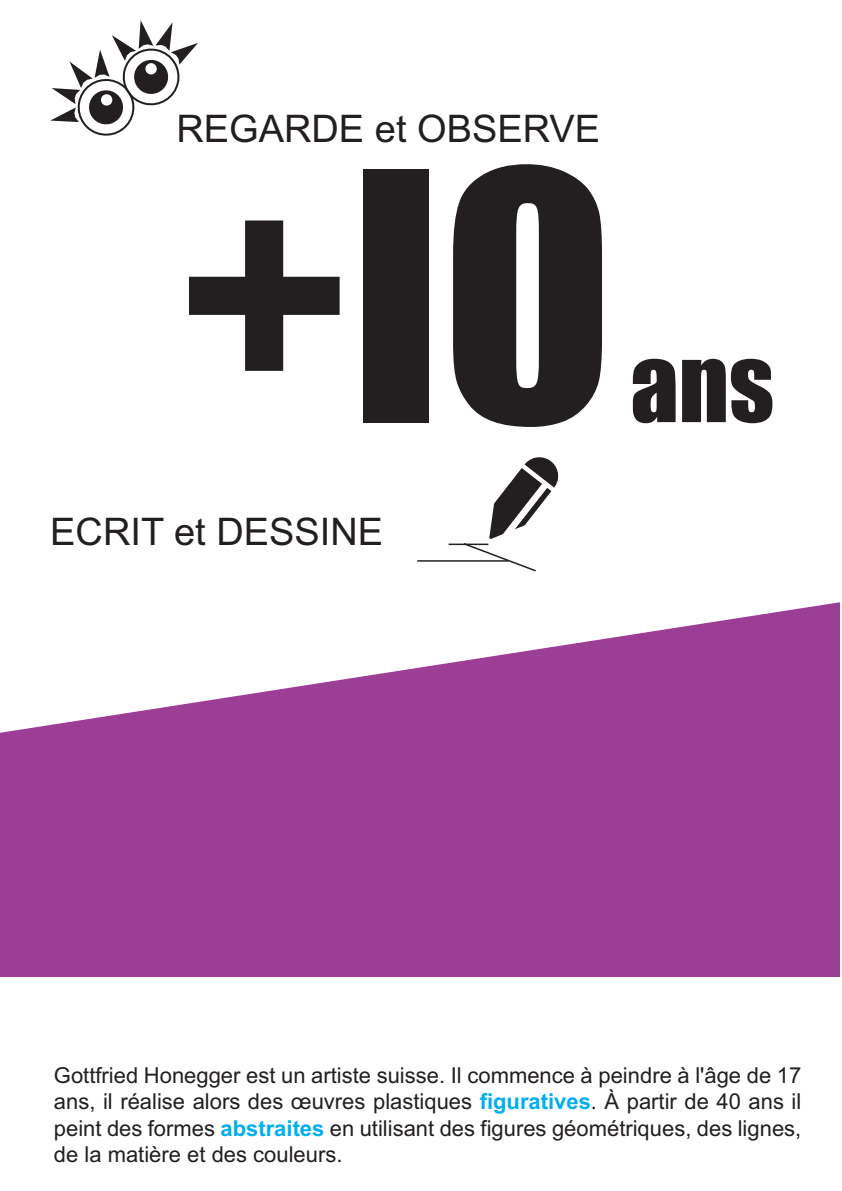
<style>
.page{position:relative;width:842px;height:1191px;background:#fff}
.page>*{position:absolute;margin:0;border:0;box-sizing:border-box;transform-origin:0 0}
.t1{font:320px "Impact";color:#231f20}
.t2{font:96px "Impact";color:#231f20}
.t3{font:38px "Arial";color:#231f20}
.t4{font:22px/26.4px "Arial";color:#231f20;text-align:justify}
.s1{font-weight:700;color:#00aeef}
</style>
<div class="page">
<svg style="left:0;top:602px;width:840px;height:374px;fill:#9c3d96"></svg>
<svg style="left:50px;top:20px;width:148px;height:116px"></svg>
<hr style="left:449px;top:543px;width:39px;height:2px;background:#231f20">
<svg style="left:459px;top:457px;width:100px;height:115px"></svg>
<hr style="left:417px;top:560px;width:91px;height:1px;background:#231f20">
<h3 class="t3" style="left:176px;top:107px;width:425px">REGARDE et OBSERVE</h3>
<h1 class="t1" style="left:179px;top:124px;width:436px">+I0</h1>
<h2 class="t2" style="left:630px;top:333px;width:145px">ans</h2>
<h3 class="t3" style="left:50px;top:509px;width:334px">ECRIT et DESSINE</h3>
<p class="t4" style="left:54px;top:1062px;width:749px">Gottfried Honegger est un artiste suisse. Il commence à peindre à l'âge de 17 ans, il réalise alors des œuvres plastiques <span class="s1">figuratives</span>. À partir de 40 ans il peint des formes <span class="s1">abstraites</span> en utilisant des figures géométriques, des lignes, de la matière et des couleurs.</p>
</div>
